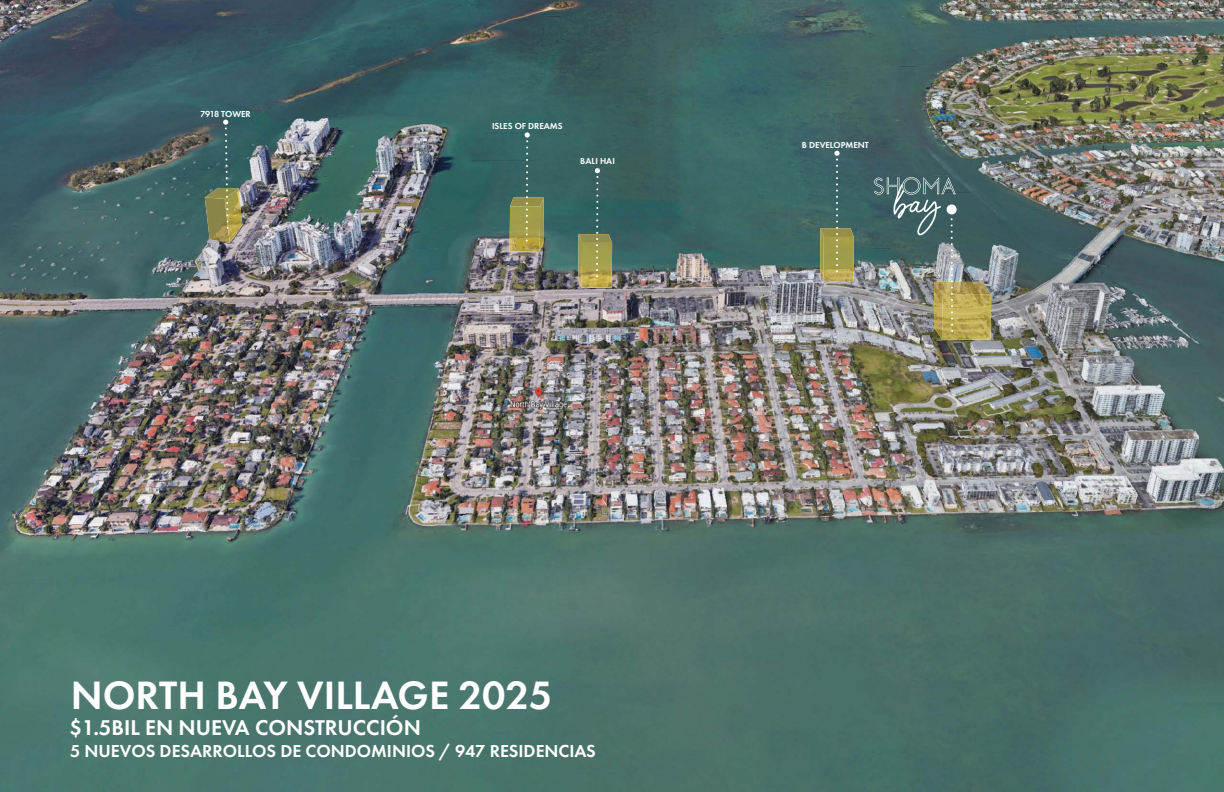
<style>
.page{position:relative;width:1224px;height:792px;background:#fff}
.page>*{position:absolute;margin:0;border:0;box-sizing:border-box;transform-origin:0 0}
.t1{font:600 41.1px "Futura PT";color:#fff}
.t2{font:600 22.2px "Futura PT";color:#fff}
.t3{font:600 18px "Futura PT";color:#fff}
.t4{font:600 9px "Futura PT";color:#fff}
.t5{font:600 9px "Futura PT";letter-spacing:-.03em;color:#fff}
</style>
<div class="page">
<img style="left:0;top:0;width:1224px;height:792px">
<img style="left:934px;top:336px;width:8px;height:4px">
<img style="left:956px;top:282px;width:35px;height:13px">
<img style="left:942px;top:295px;width:49px;height:45px">
<img style="left:820px;top:237px;width:3px;height:45px">
<img style="left:820px;top:228px;width:14px;height:9px">
<img style="left:823px;top:237px;width:11px;height:45px">
<img style="left:578px;top:234px;width:4px;height:54px">
<img style="left:579px;top:234px;width:33px;height:9px">
<img style="left:582px;top:243px;width:30px;height:45px">
<img style="left:540px;top:206px;width:4px;height:45px">
<img style="left:510px;top:197px;width:34px;height:9px">
<img style="left:510px;top:206px;width:30px;height:45px">
<svg style="left:595px;top:168px;width:5px;height:115px"></svg>
<svg style="left:525px;top:132px;width:5px;height:115px"></svg>
<img style="left:205px;top:199px;width:20px;height:44px">
<img style="left:225px;top:188px;width:17px;height:55px">
<img style="left:205px;top:188px;width:34px;height:11px">
<svg style="left:223px;top:120px;width:7px;height:115px"></svg>
<img style="left:834px;top:151px;width:122px;height:185px">
<p class="t5" style="left:200px;top:111px;width:52px">7918 TOWER</p>
<p class="t4" style="left:492px;top:123px;width:72px">ISLES OF DREAMS</p>
<p class="t4" style="left:580px;top:158px;width:36px">BALI HAI</p>
<p class="t4" style="left:802px;top:142px;width:68px">B DEVELOPMENT</p>
<h1 class="t1" style="left:71px;top:682px;width:483px">NORTH BAY VILLAGE 2025</h1>
<p class="t2" style="left:69px;top:720px;width:353px">$1.5BIL EN NUEVA CONSTRUCCIÓN</p>
<p class="t3" style="left:70px;top:745px;width:527px">5 NUEVOS DESARROLLOS DE CONDOMINIOS / 947 RESIDENCIAS</p>
</div>
